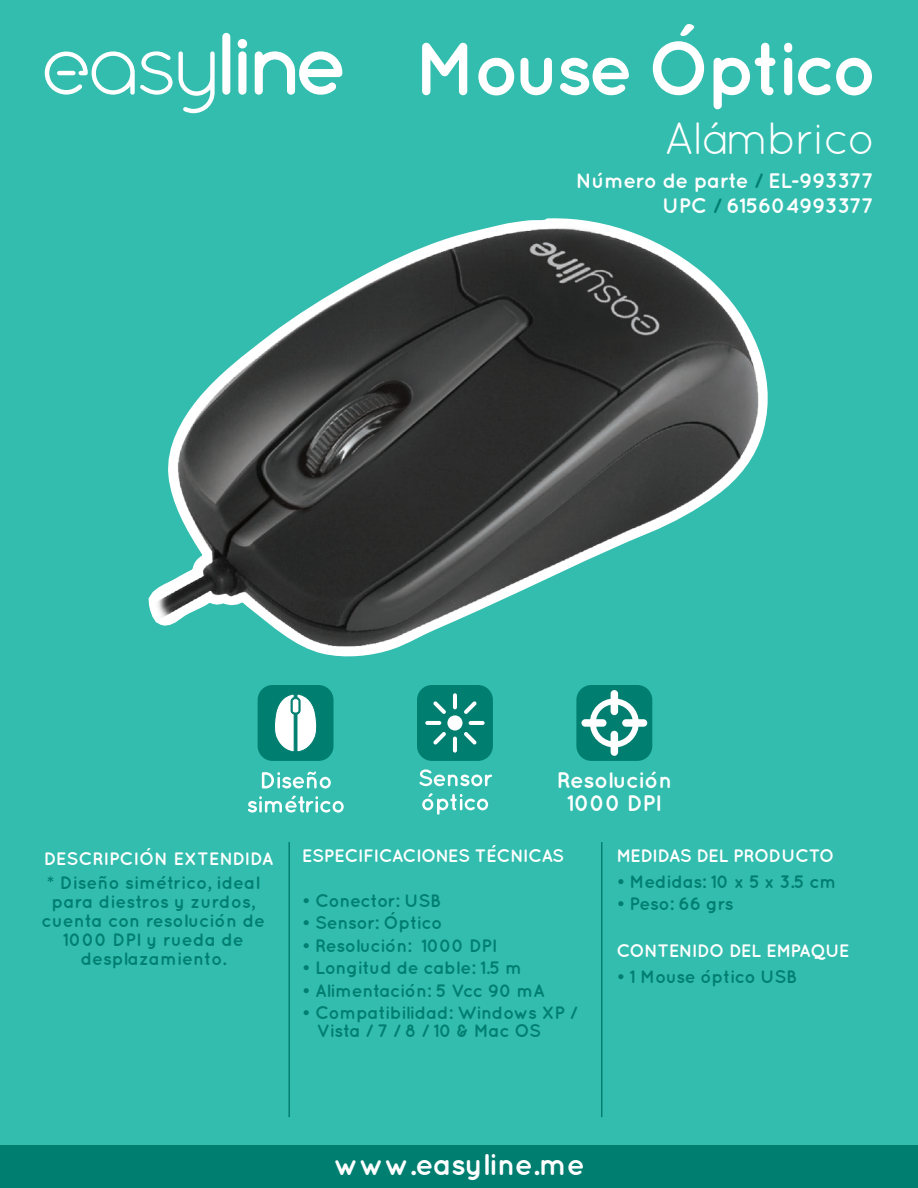
<style>
.page{position:relative;width:918px;height:1188px;background:#32bdae}
.page>*{position:absolute;margin:0;border:0;box-sizing:border-box;transform-origin:0 0}
.t1{font:700 75px "Quicksand";letter-spacing:-.06em;color:#fff}
.t2{font:45.3px "Quicksand";letter-spacing:-.04em;color:#fff}
.t3{font:700 30px "Quicksand";letter-spacing:-.02em;color:#fff}
.t4{font:700 22.5px/23.1px "Quicksand";letter-spacing:-.02em;color:#fff;text-align:center}
.t5{font:700 21px/25.2px "Quicksand";letter-spacing:-.02em;color:#fff;text-align:right}
.t6{font:700 18px/18px "Quicksand";letter-spacing:-.02em;color:#007f71}
.t7{font:700 18px/19px "Quicksand";color:#007f71;text-align:center}
.t8{font:700 18px "Quicksand";letter-spacing:-.02em;color:#fff}
.t9{font:700 18px "Quicksand";color:#fff}
.s1{color:#007f71}
</style>
<div class="page">
<div style="left:0;top:1145px;width:918px;height:43px;background:#007f71"></div>
<hr style="left:288px;top:842px;width:2px;height:275px;background:#007f71">
<hr style="left:601px;top:842px;width:1px;height:275px;background:#007f71">
<svg style="left:45px;top:51px;width:128px;height:44px"></svg>
<svg style="left:179px;top:51px;width:36px;height:62px"></svg>
<svg style="left:238px;top:39px;width:9px;height:56px"></svg>
<svg style="left:255px;top:51px;width:87px;height:44px"></svg>
<div style="left:222px;top:33px;width:8px;height:62px;background:#fff;border-radius:4px"></div>
<hr style="left:57px;top:71px;width:18px;height:4px;background:#fff;border-radius:2px">
<div style="left:576px;top:685px;width:76px;height:76px;background:#007f71;border-radius:15px"></div>
<svg style="left:590px;top:698px;width:49px;height:49px"></svg>
<div style="left:611px;top:690px;width:7px;height:25px;background:#fff;border-radius:4px"></div>
<div style="left:581px;top:719px;width:26px;height:8px;background:#fff;border-radius:4px"></div>
<div style="left:611px;top:731px;width:7px;height:25px;background:#fff;border-radius:4px"></div>
<div style="left:622px;top:719px;width:25px;height:8px;background:#fff;border-radius:4px"></div>
<svg style="left:419px;top:769px;width:73px;height:17px"></svg>
<svg style="left:422px;top:793px;width:66px;height:22px"></svg>
<div style="left:417px;top:685px;width:76px;height:76px;background:#007f71;border-radius:15px"></div>
<hr style="left:469px;top:721px;width:16px;height:4px;background:#fff;border-radius:2px">
<svg style="left:464px;top:701px;width:13px;height:13px"></svg>
<hr style="left:453px;top:693px;width:4px;height:16px;background:#fff;border-radius:2px">
<svg style="left:433px;top:701px;width:13px;height:13px"></svg>
<hr style="left:425px;top:721px;width:16px;height:4px;background:#fff;border-radius:2px">
<svg style="left:433px;top:732px;width:13px;height:13px"></svg>
<hr style="left:453px;top:737px;width:4px;height:16px;background:#fff;border-radius:2px">
<svg style="left:464px;top:732px;width:13px;height:13px"></svg>
<div style="left:447px;top:715px;width:15px;height:15px;background:#fff;border-radius:50%"></div>
<svg style="left:262px;top:771px;width:69px;height:18px"></svg>
<svg style="left:248px;top:796px;width:96px;height:17px"></svg>
<div style="left:258px;top:685px;width:76px;height:76px;background:#007f71;border-radius:15px"></div>
<svg style="left:274px;top:694px;width:43px;height:58px"></svg>
<img style="left:154px;top:224px;width:610px;height:426px">
<h1 class="t1" style="left:414px;top:24px;width:465px">Mouse Óptico</h1>
<h2 class="t2" style="left:665px;top:112px;width:212px">Alámbrico</h2>
<p class="t5" style="left:576px;top:167px;width:299px">Número de parte <span class="s1">/</span> EL-993377<br>UPC <span class="s1">/</span> 615604993377</p>
<p class="t9" style="left:44px;top:848px;width:231px">DESCRIPCIÓN EXTENDIDA</p>
<p class="t7" style="left:42px;top:872px;width:225px">* Diseño simétrico, ideal para diestros y zurdos, cuenta con resolución de<br>1000 DPI y rueda de desplazamiento.</p>
<p class="t4" style="left:557px;top:768px;width:117px">Resolución<br>1000 DPI</p>
<p class="t8" style="left:302px;top:845px;width:264px">ESPECIFICACIONES TÉCNICAS</p>
<p class="t6" style="left:302px;top:891px;width:140px">• Conector: USB</p>
<p class="t6" style="left:302px;top:913px;width:142px">• Sensor: Óptico</p>
<p class="t6" style="left:302px;top:936px;width:197px">• Resolución: 1000 DPI</p>
<p class="t6" style="left:302px;top:958px;width:222px">• Longitud de cable: 1.5 m</p>
<p class="t6" style="left:302px;top:981px;width:244px">• Alimentación: 5 Vcc 90 mA</p>
<p class="t6" style="left:317px;top:1003px;width:262px;text-indent:-15px">• Compatibilidad: Windows XP /<br>Vista / 7 / 8 / 10 &amp; Mac OS</p>
<p class="t8" style="left:616px;top:845px;width:220px">MEDIDAS DEL PRODUCTO</p>
<p class="t6" style="left:616px;top:872px;width:222px">• Medidas: 10 x 5 x 3.5 cm</p>
<p class="t6" style="left:616px;top:894px;width:119px">• Peso: 66 grs</p>
<p class="t8" style="left:616px;top:940px;width:234px">CONTENIDO DEL EMPAQUE</p>
<p class="t6" style="left:616px;top:967px;width:182px">• 1 Mouse óptico USB</p>
<h3 class="t3" style="left:334px;top:1146px;width:253px">www.easyline.me</h3>
</div>
